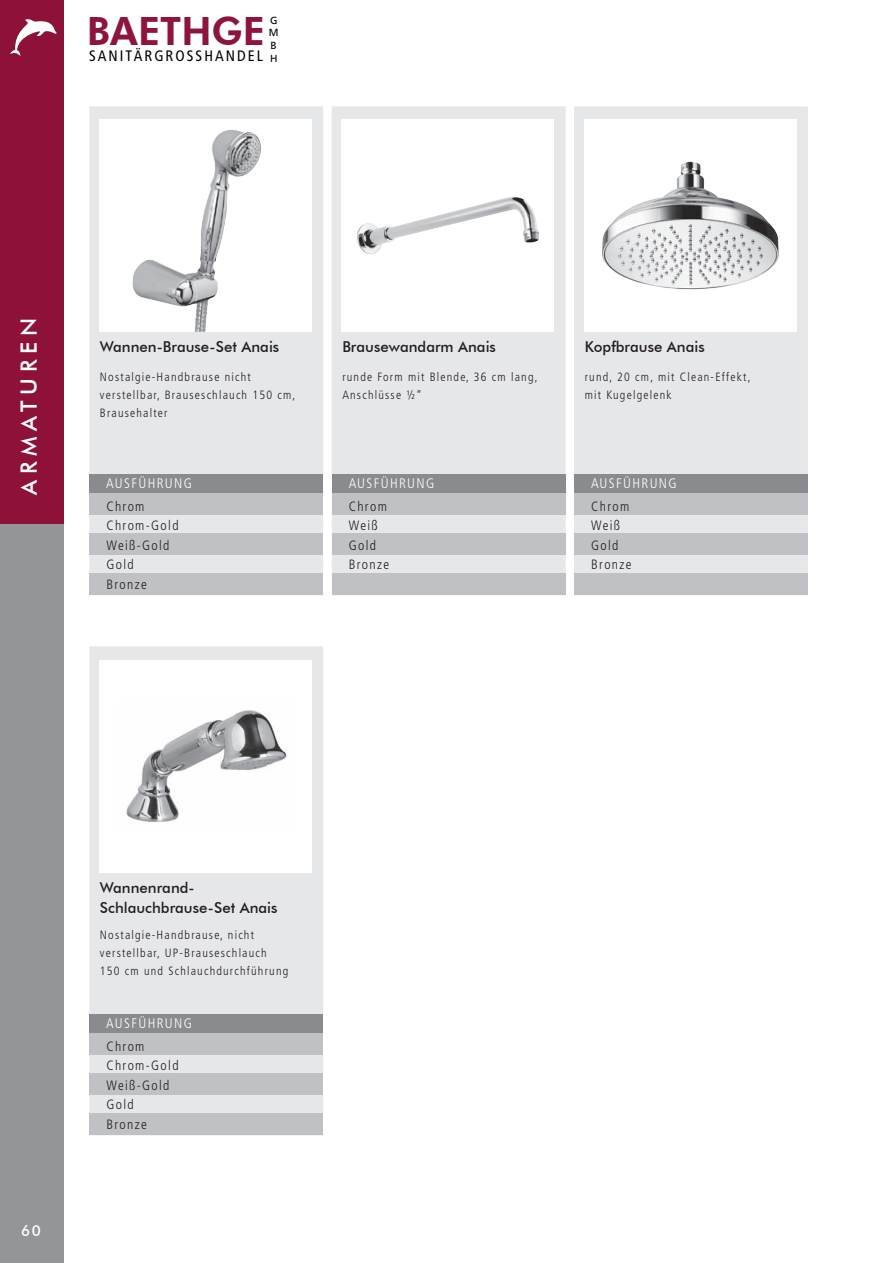
<style>
.page{position:relative;width:893px;height:1263px;background:#fff}
.page>*{position:absolute;margin:0;border:0;box-sizing:border-box;transform-origin:0 0}
.t1{font:800 39px "Futura BT";color:#8f143d}
.t2{font:500 22.5px "Futura BT";letter-spacing:.25em;color:#fff}
.t3{font:condensed 15.15px "Frutiger LT Std";letter-spacing:.135em;color:#000001}
.t4{font:500 15px/20.1px "Futura BT";color:#231f20}
.t5{font:500 15px "Futura BT";color:#fff}
.t6{font:300 condensed 13.8px "Frutiger LT Std";letter-spacing:.1em;color:#fff}
.t7{font:300 condensed 13.5px/19.5px "Frutiger LT Std";letter-spacing:.1em;color:#231f20}
.t8{font:300 condensed 12px/18px "Frutiger LT Std";letter-spacing:.1em;color:#231f20}
.t9{font:10.35px/12.5px "Frutiger LT Std";color:#000001}
</style>
<div class="page">
<div style="left:0;top:0;width:64px;height:1263px;background:#939598"></div>
<div style="left:0;top:0;width:64px;height:524px;background:#8e1238"></div>
<svg style="left:10px;top:19px;width:47px;height:36px"></svg>
<div style="left:574px;top:106px;width:234px;height:489px;background:#e6e7e9"></div>
<div style="left:574px;top:493px;width:234px;height:21px;background:#c0c1c4"></div>
<div style="left:574px;top:573px;width:234px;height:21px;background:#c0c1c4"></div>
<div style="left:574px;top:533px;width:234px;height:21px;background:#c0c1c4"></div>
<div style="left:574px;top:474px;width:234px;height:18px;background:#898b8e"></div>
<div style="left:332px;top:106px;width:234px;height:489px;background:#e6e7e9"></div>
<div style="left:332px;top:493px;width:234px;height:21px;background:#c0c1c4"></div>
<div style="left:332px;top:573px;width:234px;height:21px;background:#c0c1c4"></div>
<div style="left:332px;top:533px;width:234px;height:21px;background:#c0c1c4"></div>
<div style="left:332px;top:474px;width:234px;height:18px;background:#898b8e"></div>
<div style="left:89px;top:106px;width:234px;height:489px;background:#e6e7e9"></div>
<div style="left:89px;top:493px;width:234px;height:21px;background:#c0c1c4"></div>
<div style="left:89px;top:573px;width:234px;height:21px;background:#c0c1c4"></div>
<div style="left:89px;top:533px;width:234px;height:21px;background:#c0c1c4"></div>
<div style="left:89px;top:474px;width:234px;height:18px;background:#898b8e"></div>
<div style="left:99px;top:119px;width:213px;height:213px;background:#fff"></div>
<img style="left:132px;top:129px;width:129px;height:203px">
<div style="left:584px;top:119px;width:213px;height:213px;background:#fff"></div>
<img style="left:602px;top:162px;width:177px;height:127px">
<div style="left:342px;top:119px;width:212px;height:213px;background:#fff"></div>
<img style="left:357px;top:197px;width:182px;height:57px">
<div style="left:89px;top:646px;width:234px;height:489px;background:#e6e7e9"></div>
<div style="left:89px;top:1033px;width:234px;height:21px;background:#c0c1c4"></div>
<div style="left:89px;top:1113px;width:234px;height:21px;background:#c0c1c4"></div>
<div style="left:89px;top:1073px;width:234px;height:21px;background:#c0c1c4"></div>
<div style="left:89px;top:1014px;width:234px;height:18px;background:#898b8e"></div>
<div style="left:99px;top:660px;width:213px;height:212px;background:#fff"></div>
<img style="left:126px;top:710px;width:161px;height:112px">
<h1 class="t1" style="left:87px;top:7px;width:180px">BAETHGE</h1>
<p class="t3" style="left:89px;top:47px;width:175px">SANITÄRGROSSHANDEL</p>
<p class="t9" style="left:269px;top:14px;width:11px">G<br>M<br>B<br>H</p>
<h2 class="t2" style="left:15px;top:495px;width:178px;rotate:-90deg">ARMATUREN</h2>
<p class="t4" style="left:100px;top:337px;width:181px">Wannen-Brause-Set Anais</p>
<p class="t8" style="left:100px;top:368px;width:197px">Nostalgie-Handbrause nicht verstellbar, Brauseschlauch 150 cm,<br>Brausehalter</p>
<p class="t6" style="left:106px;top:475px;width:87px">AUSFÜHRUNG</p>
<p class="t7" style="left:106px;top:496px;width:74px">Chrom<br>Chrom-Gold<br>Weiß-Gold<br>Gold<br>Bronze</p>
<p class="t4" style="left:342px;top:337px;width:155px">Brausewandarm Anais</p>
<p class="t8" style="left:342px;top:368px;width:197px">runde Form mit Blende, 36 cm lang,<br>Anschlüsse ½“</p>
<p class="t6" style="left:349px;top:475px;width:87px">AUSFÜHRUNG</p>
<p class="t7" style="left:349px;top:496px;width:42px">Chrom<br>Weiß<br>Gold<br>Bronze</p>
<p class="t4" style="left:585px;top:337px;width:122px">Kopfbrause Anais</p>
<p class="t8" style="left:585px;top:368px;width:167px">rund, 20 cm, mit Clean-Effekt, mit Kugelgelenk</p>
<p class="t6" style="left:591px;top:475px;width:87px">AUSFÜHRUNG</p>
<p class="t7" style="left:591px;top:496px;width:42px">Chrom<br>Weiß<br>Gold<br>Bronze</p>
<p class="t5" style="left:21px;top:1222px;width:21px">60</p>
<p class="t4" style="left:100px;top:877px;width:179px">Wannenrand-<br>Schlauchbrause-Set Anais</p>
<p class="t8" style="left:100px;top:926px;width:190px">Nostalgie-Handbrause, nicht verstellbar, UP-Brauseschlauch<br>150 cm und Schlauchdurchführung</p>
<p class="t6" style="left:106px;top:1015px;width:87px">AUSFÜHRUNG</p>
<p class="t7" style="left:106px;top:1036px;width:74px">Chrom<br>Chrom-Gold<br>Weiß-Gold<br>Gold<br>Bronze</p>
</div>
